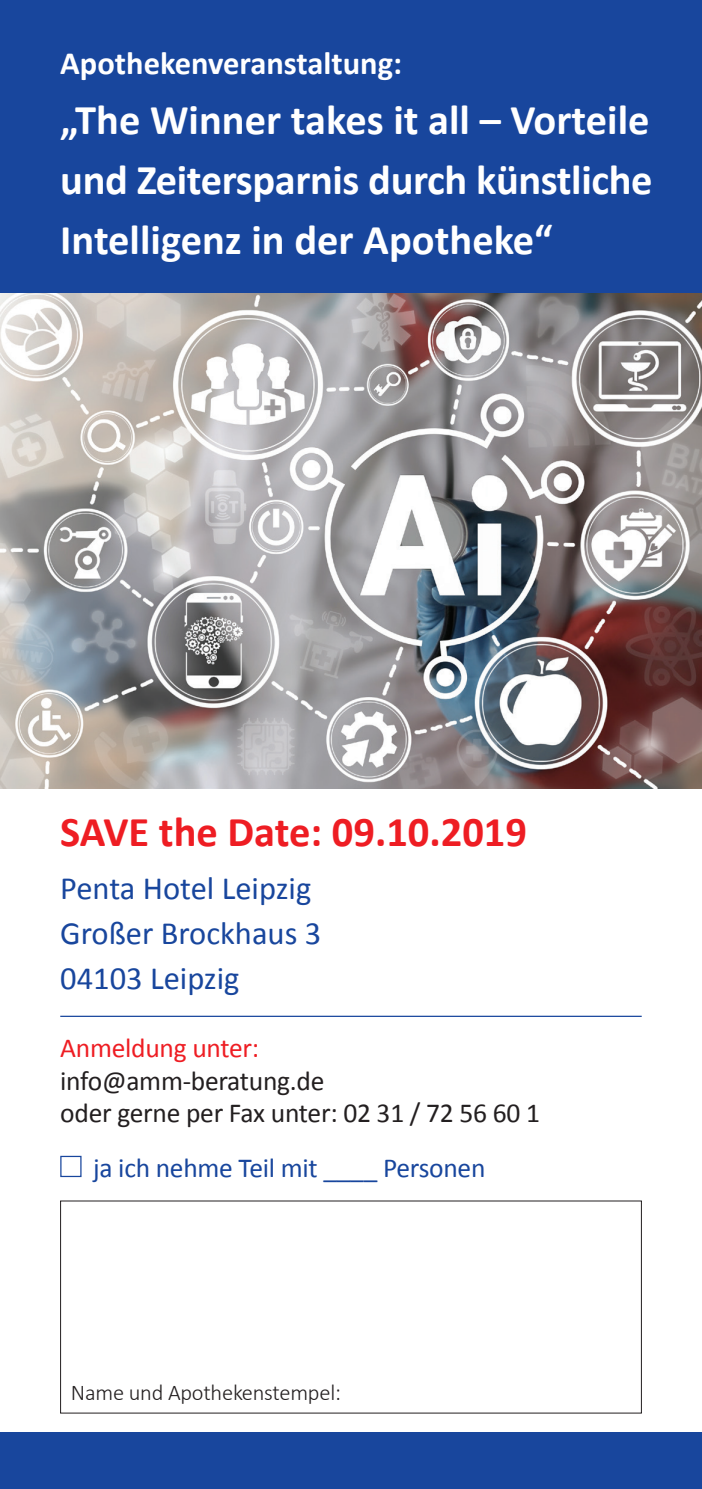
<style>
.page{position:relative;width:702px;height:1489px;background:#fff}
.page>*{position:absolute;margin:0;border:0;box-sizing:border-box;transform-origin:0 0}
.t1{font:700 42.5px/60px "Calibri";letter-spacing:-.01em;color:#fff;text-align:justify}
.t2{font:700 42.5px "Calibri";color:#ee1d23}
.t3{font:32.5px/45px "Calibri";color:#18469d}
.t4{font:700 32.5px "Calibri";color:#fff}
.t5{font:27.5px/32.5px "Calibri";letter-spacing:-.01em;color:#231f20}
.t6{font:27.5px "Calibri";letter-spacing:-.01em;color:#18469d}
.t7{font:27.5px "Calibri";letter-spacing:-.01em;color:#ee1d23}
.t8{font:300 22.5px "Calibri";letter-spacing:-.01em;color:#231f20}
</style>
<div class="page">
<img style="left:0;top:292px;width:702px;height:496px">
<div style="left:0;top:0;width:702px;height:292px;background:#18469d"></div>
<div style="left:0;top:1431px;width:702px;height:57px;background:#18469d"></div>
<hr style="left:60px;top:1015px;width:581px;height:1px;background:#18469d">
<p class="t4" style="left:60px;top:42px;width:343px">Apothekenveranstaltung:</p>
<p class="t1" style="left:60px;top:90px;width:593px">„The Winner takes it all – Vorteile und Zeitersparnis durch künstliche Intelligenz in der Apotheke“</p>
<p class="t2" style="left:60px;top:804px;width:468px">SAVE the Date: 09.10.2019</p>
<p class="t3" style="left:60px;top:865px;width:262px">Penta Hotel Leipzig<br>Großer Brockhaus 3<br>04103 Leipzig</p>
<p class="t7" style="left:60px;top:1030px;width:200px">Anmeldung unter:</p>
<p class="t5" style="left:60px;top:1064px;width:481px">info@amm-beratung.de<br>oder gerne per Fax unter: 02 31 / 72 56 60 1</p>
<p class="t6" style="left:93px;top:1150px;width:394px">ja ich nehme Teil mit ____ Personen</p>
<p class="t8" style="left:71px;top:1377px;width:271px">Name und Apothekenstempel:</p>
</div>
